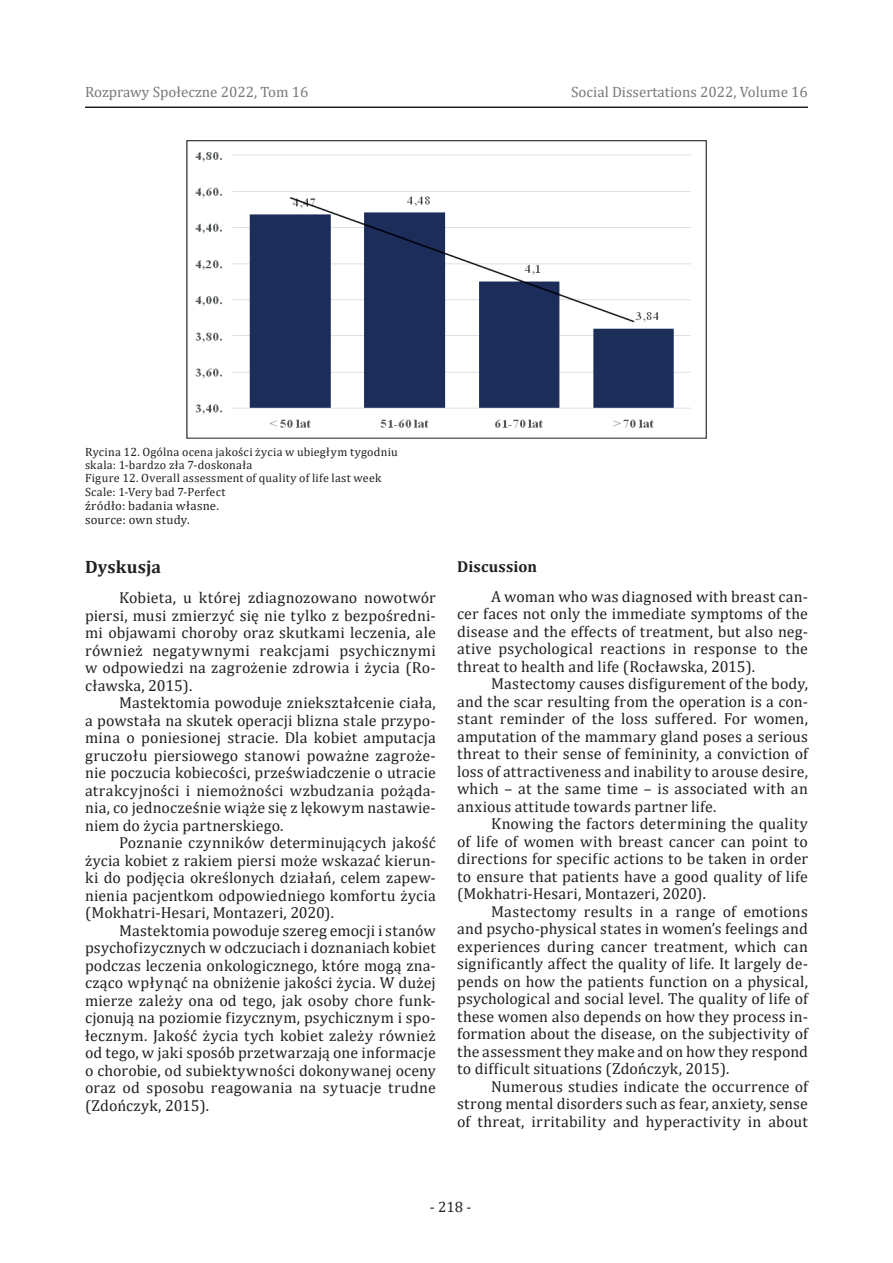
<style>
.page{position:relative;width:893px;height:1263px;background:#fff}
.page>*{position:absolute;margin:0;border:0;box-sizing:border-box;transform-origin:0 0}
.t1{font:700 18px "Cambria";letter-spacing:.005em;color:#231f20}
.t2{font:15.9px/17.5px "Cambria";letter-spacing:.01em;color:#231f20;text-align:justify}
.t3{font:700 15.9px "Cambria";letter-spacing:.01em;color:#231f20}
.t4{font:15px "Cambria";color:#76787b}
.t5{font:15px "Cambria";color:#231f20}
.t6{font:12.75px/14.1px "Cambria";letter-spacing:.02em;color:#231f20}
.t7{font:12px/13.2px "Cambria";letter-spacing:.02em;color:#231f20}
</style>
<div class="page">
<hr style="left:85px;top:107px;width:723px;height:1px;background:#231f20">
<img style="left:195px;top:152px;width:496px;height:276px">
<div style="left:186px;top:140px;width:521px;height:299px;border:1px solid #231f20"></div>
<p class="t4" style="left:85px;top:83px;width:225px">Rozprawy Społeczne 2022, Tom 16</p>
<p class="t4" style="left:571px;top:83px;width:238px">Social Dissertations 2022, Volume 16</p>
<p class="t7" style="left:85px;top:445px;width:314px">Rycina 12. Ogólna ocena jakości życia w ubiegłym tygodniu skala: 1-bardzo zła 7-doskonała<br>Figure 12. Overall assessment of quality of life last week Scale: 1-Very bad 7-Perfect</p>
<p class="t6" style="left:85px;top:498px;width:135px">źródło: badania własne. source: own study.</p>
<p class="t1" style="left:85px;top:554px;width:78px">Dyskusja</p>
<p class="t2" style="left:85px;top:589px;width:352px;text-indent:34px">Kobieta, u której zdiagnozowano nowotwór piersi, musi zmierzyć się nie tylko z bezpośredni&shy;mi objawami choroby oraz skutkami leczenia, ale również negatywnymi reakcjami psychicznymi w odpowiedzi na zagrożenie zdrowia i życia (Ro&shy;cławska, 2015).</p>
<p class="t2" style="left:85px;top:694px;width:352px;text-indent:34px">Mastektomia powoduje zniekształcenie ciała, a powstała na skutek operacji blizna stale przypo&shy;mina o poniesionej stracie. Dla kobiet amputacja gruczołu piersiowego stanowi poważne zagroże&shy;nie poczucia kobiecości, przeświadczenie o utracie atrakcyjności i niemożności wzbudzania pożąda&shy;nia, co jednocześnie wiąże się z lękowym nastawie&shy;niem do życia partnerskiego.</p>
<p class="t2" style="left:85px;top:834px;width:352px;text-indent:34px">Poznanie czynników determinujących jakość życia kobiet z rakiem piersi może wskazać kierun&shy;ki do podjęcia określonych działań, celem zapew&shy;nienia pacjentkom odpowiedniego komfortu życia (Mokhatri-Hesari, Montazeri, 2020).</p>
<p class="t2" style="left:85px;top:921px;width:352px;text-indent:34px">Mastektomia powoduje szereg emocji i stanów psychofizycznych w odczuciach i doznaniach kobiet podczas leczenia onkologicznego, które mogą zna&shy;cząco wpłynąć na obniżenie jakości życia. W dużej mierze zależy ona od tego, jak osoby chore funk&shy;cjonują na poziomie fizycznym, psychicznym i spo&shy;łecznym. Jakość życia tych kobiet zależy również od tego, w jaki sposób przetwarzają one informacje o chorobie, od subiektywności dokonywanej oceny oraz od sposobu reagowania na sytuacje trudne (Zdończyk, 2015).</p>
<p class="t3" style="left:457px;top:555px;width:81px">Discussion</p>
<p class="t2" style="left:457px;top:587px;width:352px;text-indent:34px">A woman who was diagnosed with breast can&shy;cer faces not only the immediate symptoms of the disease and the effects of treatment, but also neg&shy;ative psychological reactions in response to the threat to health and life (Rocławska, 2015).</p>
<p class="t2" style="left:457px;top:675px;width:352px;text-indent:34px">Mastectomy causes disfigurement of the body, and the scar resulting from the operation is a con&shy;stant reminder of the loss suffered. For women, amputation of the mammary gland poses a serious threat to their sense of femininity, a conviction of loss of attractiveness and inability to arouse desire, which – at the same time – is associated with an anxious attitude towards partner life.</p>
<p class="t2" style="left:457px;top:815px;width:352px;text-indent:34px">Knowing the factors determining the quality of life of women with breast cancer can point to directions for specific actions to be taken in order to ensure that patients have a good quality of life (Mokhatri-Hesari, Montazeri, 2020).</p>
<p class="t2" style="left:457px;top:902px;width:352px;text-indent:34px">Mastectomy results in a range of emotions and psycho-physical states in women’s feelings and experiences during cancer treatment, which can significantly affect the quality of life. It largely de&shy;pends on how the patients function on a physical, psychological and social level. The quality of life of these women also depends on how they process in&shy;formation about the disease, on the subjectivity of the assessment they make and on how they respond to difficult situations (Zdończyk, 2015).</p>
<p class="t2" style="left:457px;top:1077px;width:352px;text-indent:34px">Numerous studies indicate the occurrence of strong mental disorders such as fear, anxiety, sense of threat, irritability and hyperactivity in about</p>
<p class="t5" style="left:430px;top:1198px;width:43px">- 218 -</p>
</div>
